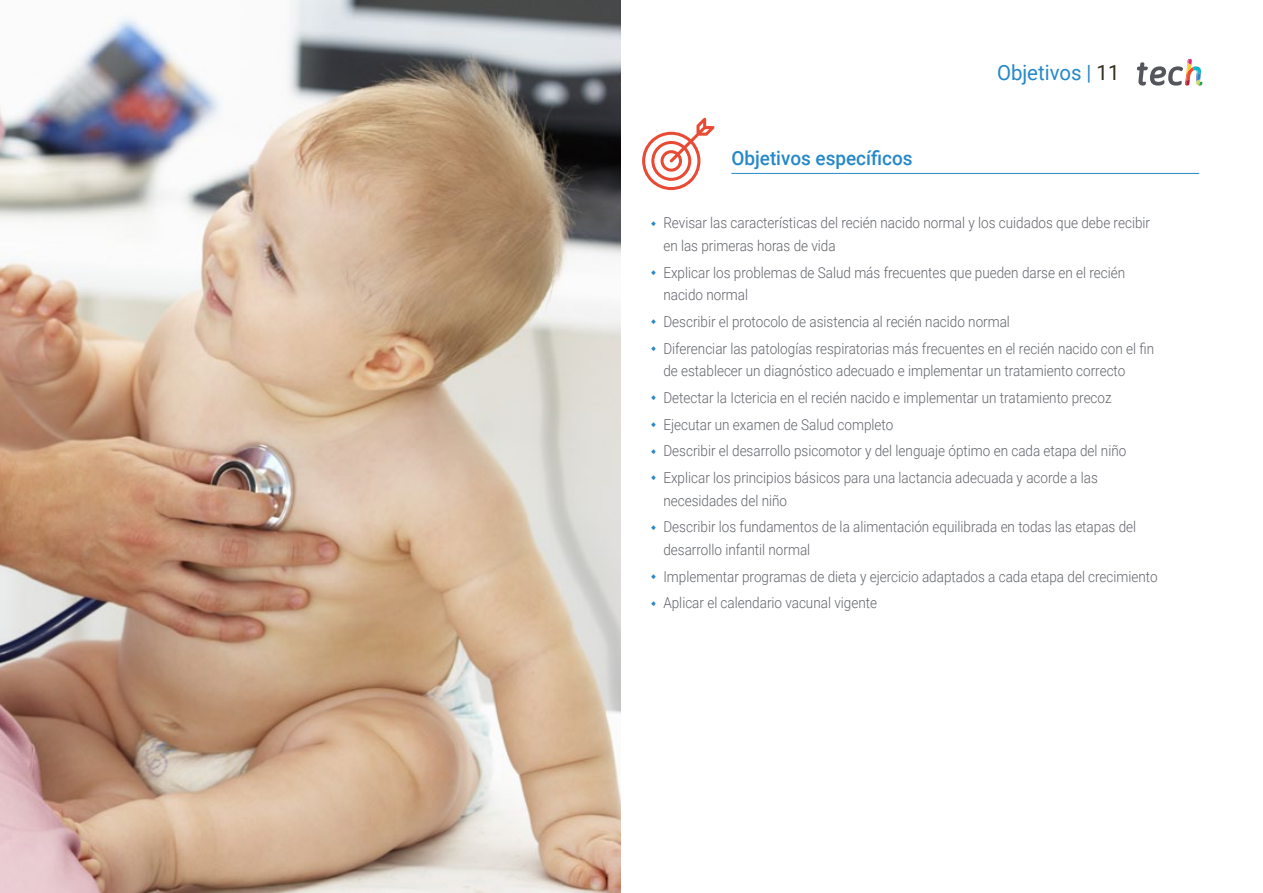
<style>
.page{position:relative;width:1263px;height:893px;background:#fff}
.page>*{position:absolute;margin:0;border:0;box-sizing:border-box;transform-origin:0 0}
.t1{font:21px "Roboto";color:#2488c9}
.t2{font:500 19.5px "Roboto";color:#2588c9}
.t3{font:300 15px/26.7px "Roboto";color:#61646a;scale:.9 1}
.s1{color:#2588c9}
.s2{color:#312e20}
</style>
<div class="page">
<img style="left:0;top:0;width:621px;height:893px">
<hr style="left:731px;top:173px;width:468px;height:1px;background:#2488c9">
<svg style="left:642px;top:118px;width:72px;height:72px"></svg>
<svg style="left:1137px;top:59px;width:65px;height:27px"></svg>
<h2 class="t2" style="left:731px;top:144px;width:183px">Objetivos específicos</h2>
<h1 class="t1" style="left:997px;top:57px;width:124px">Objetivos <span class="s1">|</span> <span class="s2">11</span></h1>
<p class="t3" style="left:663px;top:211px;width:542px;line-height:22.5px">Revisar las características del recién nacido normal y los cuidados que debe recibir en las primeras horas de vida</p>
<p class="t3" style="left:663px;top:260px;width:514px;line-height:22.5px">Explicar los problemas de Salud más frecuentes que pueden darse en el recién nacido normal</p>
<p class="t3" style="left:663px;top:308px;width:547px">Describir el protocolo de asistencia al recién nacido normal<br>Diferenciar las patologías respiratorias más frecuentes en el recién nacido con el fin</p>
<p class="t3" style="left:663px;top:357px;width:516px">de establecer un diagnóstico adecuado e implementar un tratamiento correcto Detectar la Ictericia en el recién nacido e implementar un tratamiento precoz Ejecutar un examen de Salud completo<br>Describir el desarrollo psicomotor y del lenguaje óptimo en cada etapa del niño Explicar los principios básicos para una lactancia adecuada y acorde a las</p>
<p class="t3" style="left:663px;top:486px;width:527px">necesidades del niño<br>Describir los fundamentos de la alimentación equilibrada en todas las etapas del</p>
<p class="t3" style="left:663px;top:536px;width:551px">desarrollo infantil normal<br>Implementar programas de dieta y ejercicio adaptados a cada etapa del crecimiento<br>Aplicar el calendario vacunal vigente</p>
</div>
